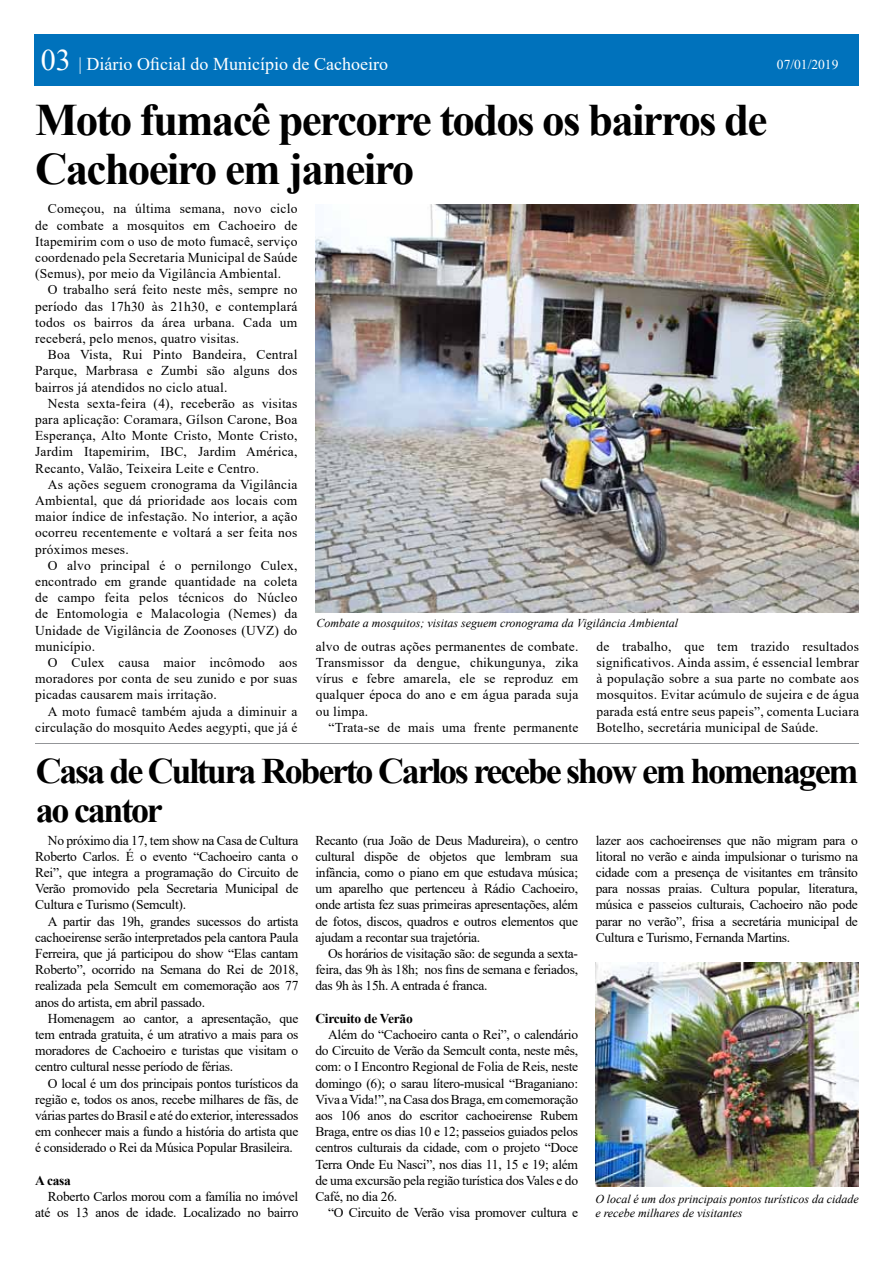
<style>
.page{position:relative;width:893px;height:1263px;background:#fff}
.page>*{position:absolute;margin:0;border:0;box-sizing:border-box;transform-origin:0 0}
.t1{font:700 45px/49.5px "Times New Roman";letter-spacing:-.04em;color:#000}
.t2{font:700 36px/39px "Times New Roman";letter-spacing:-.06em;color:#000}
.t3{font:18px "Times New Roman";color:#fff}
.t4{font:13.5px/16.2px "Times New Roman";letter-spacing:.015em;color:#000;text-align:justify}
.t5{font:13.5px/16.2px "Times New Roman";letter-spacing:-.02em;color:#000;text-align:right}
.t6{font:700 13.5px "Times New Roman";letter-spacing:-.02em;color:#000}
.t7{font:13.5px "Times New Roman";color:#fff}
.t8{font:italic 12px/14.4px "Times New Roman";color:#000}
.s1{font-size:30px}
</style>
<div class="page">
<div style="left:34px;top:34px;width:824px;height:52px;background:#0072bc"></div>
<img style="left:315px;top:204px;width:543px;height:408px">
<hr style="left:35px;top:743px;width:823px;height:1px;background:#939598">
<img style="left:596px;top:962px;width:263px;height:224px">
<h3 class="t3" style="left:41px;top:51px;width:349px"><span class="s1">03</span> | Diário Oficial do Município de Cachoeiro</h3>
<p class="t7" style="left:777px;top:54px;width:63px">07/01/2019</p>
<h1 class="t1" style="left:35px;top:94px;width:734px">Moto fumacê percorre todos os bairros de<br>Cachoeiro em janeiro</h1>
<p class="t4" style="left:35px;top:200px;width:264px;text-indent:13px">Começou, na última semana, novo ciclo de combate a mosquitos em Cachoeiro de Itapemirim com o uso de moto fumacê, serviço coordenado pela Secretaria Municipal de Saúde (Semus), por meio da Vigilância Ambiental.</p>
<p class="t4" style="left:35px;top:281px;width:264px;text-indent:13px">O trabalho será feito neste mês, sempre no período das 17h30 às 21h30, e contemplará todos os bairros da área urbana. Cada um receberá, pelo menos, quatro visitas.</p>
<p class="t4" style="left:35px;top:346px;width:264px;text-indent:13px">Boa Vista, Rui Pinto Bandeira, Central Parque, Marbrasa e Zumbi são alguns dos bairros já atendidos no ciclo atual.</p>
<p class="t4" style="left:35px;top:395px;width:264px;text-indent:13px">Nesta sexta-feira (4), receberão as visitas para aplicação: Coramara, Gílson Carone, Boa Esperança, Alto Monte Cristo, Monte Cristo, Jardim Itapemirim, IBC, Jardim América, Recanto, Valão, Teixeira Leite e Centro.</p>
<p class="t4" style="left:35px;top:476px;width:264px;text-indent:13px">As ações seguem cronograma da Vigilância Ambiental, que dá prioridade aos locais com maior índice de infestação. No interior, a ação ocorreu recentemente e voltará a ser feita nos próximos meses.</p>
<p class="t4" style="left:35px;top:557px;width:264px;text-indent:13px">O alvo principal é o pernilongo Culex, encontrado em grande quantidade na coleta de campo feita pelos técnicos do Núcleo de Entomologia e Malacologia (Nemes) da Unidade de Vigilância de Zoonoses (UVZ) do município.</p>
<p class="t4" style="left:35px;top:654px;width:264px;text-indent:13px">O Culex causa maior incômodo aos moradores por conta de seu zunido e por suas picadas causarem mais irritação.</p>
<p class="t4" style="left:35px;top:702px;width:264px;text-align:right">A moto fumacê também ajuda a diminuir a circulação do mosquito Aedes aegypti, que já é</p>
<p class="t8" style="left:316px;top:615px;width:363px">Combate a mosquitos; visitas seguem cronograma da Vigilância Ambiental</p>
<p class="t4" style="left:316px;top:638px;width:264px">alvo de outras ações permanentes de combate.<br>Transmissor da dengue, chikungunya, zika vírus e febre amarela, ele se reproduz em qualquer época do ano e em água parada suja ou limpa.</p>
<p class="t4" style="left:328px;top:719px;width:251px">“Trata-se de mais uma frente permanente</p>
<p class="t4" style="left:596px;top:638px;width:264px">de trabalho, que tem trazido resultados significativos. Ainda assim, é essencial lembrar à população sobre a sua parte no combate aos mosquitos. Evitar acúmulo de sujeira e de água parada está entre seus papeis”, comenta Luciara Botelho, secretária municipal de Saúde.</p>
<h2 class="t2" style="left:36px;top:750px;width:824px">Casa de Cultura Roberto Carlos recebe show em homenagem ao cantor</h2>
<p class="t4" style="left:35px;top:831px;width:265px;text-indent:13px">No próximo dia 17, tem show na Casa de Cultura Roberto Carlos. É o evento “Cachoeiro canta o Rei”, que integra a programação do Circuito de Verão promovido pela Secretaria Municipal de Cultura e Turismo (Semcult).</p>
<p class="t4" style="left:35px;top:912px;width:265px;text-indent:13px">A partir das 19h, grandes sucessos do artista cachoeirense serão interpretados pela cantora Paula Ferreira, que já participou do show “Elas cantam Roberto”, ocorrido na Semana do Rei de 2018, realizada pela Semcult em comemoração aos 77 anos do artista, em abril passado.</p>
<p class="t4" style="left:35px;top:1010px;width:265px;text-indent:13px">Homenagem ao cantor, a apresentação, que tem entrada gratuita, é um atrativo a mais para os moradores de Cachoeiro e turistas que visitam o centro cultural nesse período de férias.</p>
<p class="t4" style="left:35px;top:1074px;width:265px;text-indent:13px">O local é um dos principais pontos turísticos da região e, todos os anos, recebe milhares de fãs, de várias partes do Brasil e até do exterior, interessados em conhecer mais a fundo a história do artista que é considerado o Rei da Música Popular Brasileira.</p>
<p class="t6" style="left:35px;top:1170px;width:37px">A casa</p>
<p class="t5" style="left:35px;top:1188px;width:265px">Roberto Carlos morou com a família no imóvel até os 13 anos de idade. Localizado no bairro</p>
<p class="t8" style="left:595px;top:1191px;width:265px">O local é um dos principais pontos turísticos da cidade e recebe milhares de visitantes</p>
<p class="t4" style="left:315px;top:831px;width:264px">Recanto (rua João de Deus Madureira), o centro cultural dispõe de objetos que lembram sua infância, como o piano em que estudava música; um aparelho que pertenceu à Rádio Cachoeiro, onde artista fez suas primeiras apresentações, além de fotos, discos, quadros e outros elementos que ajudam a recontar sua trajetória.</p>
<p class="t4" style="left:315px;top:945px;width:264px;text-indent:13px">Os horários de visitação são: de segunda a sexta&shy;feira, das 9h às 18h; nos fins de semana e feriados, das 9h às 15h. A entrada é franca.</p>
<p class="t6" style="left:315px;top:1008px;width:99px">Circuito de Verão</p>
<p class="t4" style="left:315px;top:1026px;width:264px;text-indent:13px">Além do “Cachoeiro canta o Rei”, o calendário do Circuito de Verão da Semcult conta, neste mês, com: o I Encontro Regional de Folia de Reis, neste domingo (6); o sarau lítero-musical “Braganiano:<br>Viva a Vida!”, na Casa dos Braga, em comemoração aos 106 anos do escritor cachoeirense Rubem Braga, entre os dias 10 e 12; passeios guiados pelos centros culturais da cidade, com o projeto “Doce Terra Onde Eu Nasci”, nos dias 11, 15 e 19; além de uma excursão pela região turística dos Vales e do Café, no dia 26.</p>
<p class="t5" style="left:328px;top:1204px;width:251px">“O Circuito de Verão visa promover cultura e</p>
<p class="t4" style="left:596px;top:831px;width:264px">lazer aos cachoeirenses que não migram para o litoral no verão e ainda impulsionar o turismo na cidade com a presença de visitantes em trânsito para nossas praias. Cultura popular, literatura, música e passeios culturais, Cachoeiro não pode parar no verão”, frisa a secretária municipal de Cultura e Turismo, Fernanda Martins.</p>
</div>
